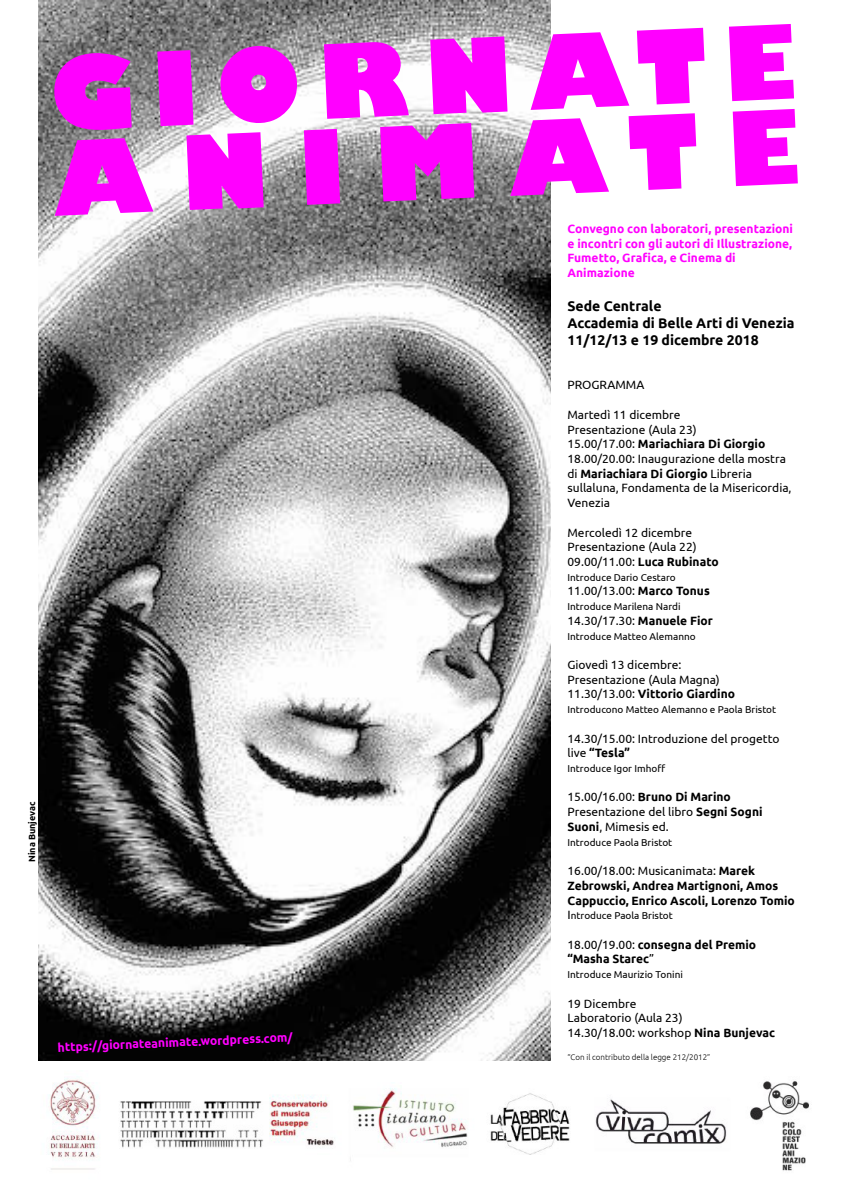
<style>
.page{position:relative;width:848px;height:1197px;background:#fff}
.page>*{position:absolute;margin:0;border:0;box-sizing:border-box;transform-origin:0 0}
.t1{font:800 100px/85px "Gill Sans";color:#f0f}
.t2{font:700 14px/17.1px "Ubuntu";color:#000}
.t3{font:700 12.2px "Ubuntu";color:#f0f}
.t4{font:12px/14.7px "Ubuntu";color:#000}
.t5{font:700 12px/14.7px "Ubuntu";color:#000}
.t6{font:700 12px/14.4px "Ubuntu";color:#f0f}
.t7{font:10px "Ubuntu";color:#000}
.t8{font:700 9px "Ubuntu";color:#000}
.t9{font:300 8px "Ubuntu";color:#000}
.s1{font-weight:700}
.s2{font-weight:400}
.s3{font-size:12px}
</style>
<div class="page">
<img style="left:39px;top:0;width:511px;height:1060px">
<img style="left:49px;top:1079px;width:760px;height:92px">
<p class="t8" style="left:27px;top:861px;width:62px;rotate:-90deg">Nina Bunjevac</p>
<h1 class="t1" style="left:48px;top:56px;width:748px;rotate:-2deg">GIORNATE<br>ANIMATE</h1>
<p class="t3" style="left:57px;top:1040px;width:237px;rotate:-3deg">https://giornateanimate.wordpress.com/</p>
<p class="t6" style="left:567px;top:222px;width:227px">Convegno con laboratori, presentazioni e incontri con gli autori di Illustrazione,<br>Fumetto, Grafica, e Cinema di<br>Animazione</p>
<p class="t2" style="left:567px;top:297px;width:228px">Sede Centrale<br>Accademia di Belle Arti di Venezia<br>11/12/13 e 19 dicembre 2018</p>
<p class="t4" style="left:567px;top:377px;width:78px">PROGRAMMA</p>
<p class="t4" style="left:567px;top:407px;width:225px">Martedì 11 dicembre<br>Presentazione (Aula 23)<br>15.00/17.00: <span class="s1">Mariachiara Di Giorgio<br></span>18.00/20.00: Inaugurazione della mostra di <span class="s1">Mariachiara Di Giorgio</span> Libreria sullaluna, Fondamenta de la Misericordia,<br>Venezia</p>
<p class="t4" style="left:567px;top:524px;width:153px">Mercoledì 12 dicembre<br>Presentazione (Aula 22)<br>09.00/11.00: <span class="s1">Luca Rubinato</span></p>
<p class="t7" style="left:567px;top:571px;width:110px">Introduce Dario Cestaro</p>
<p class="t4" style="left:567px;top:583px;width:144px">11.00/13.00: <span class="s1">Marco Tonus</span></p>
<p class="t7" style="left:567px;top:600px;width:115px">Introduce Marilena Nardi</p>
<p class="t4" style="left:567px;top:612px;width:147px">14.30/17.30: <span class="s1">Manuele Fior</span></p>
<p class="t7" style="left:567px;top:630px;width:130px">Introduce Matteo Alemanno</p>
<p class="t4" style="left:567px;top:657px;width:169px">Giovedì 13 dicembre:<br>Presentazione (Aula Magna)<br>11.30/13.00: <span class="s1">Vittorio Giardino</span></p>
<p class="t7" style="left:567px;top:703px;width:210px">Introducono Matteo Alemanno e Paola Bristot</p>
<p class="t4" style="left:567px;top:730px;width:213px">14.30/15.00: Introduzione del progetto live <span class="s1">“Tesla”</span></p>
<p class="t7" style="left:567px;top:762px;width:99px">Introduce Igor Imhoff</p>
<p class="t4" style="left:567px;top:789px;width:196px">15.00/16.00: <span class="s1">Bruno Di Marino<br></span>Presentazione del libro <span class="s1">Segni Sogni<br>Suoni</span>, Mimesis ed.</p>
<p class="t7" style="left:567px;top:835px;width:106px">Introduce Paola Bristot</p>
<p class="t5" style="left:567px;top:863px;width:229px"><span class="s2">16.00/18.00: Musicanimata:</span> Marek<br>Zebrowski, Andrea Martignoni, Amos<br>Cappuccio, Enrico Ascoli, Lorenzo Tomio</p>
<p class="t7" style="left:567px;top:909px;width:107px"><span class="s3">I</span>ntroduce Paola Bristot</p>
<p class="t5" style="left:567px;top:936px;width:190px"><span class="s2">18.00/19.00:</span> consegna del Premio “Masha Starec<span class="s2">”</span></p>
<p class="t7" style="left:567px;top:968px;width:117px">Introduce Maurizio Tonini</p>
<p class="t4" style="left:567px;top:995px;width:209px">19 Dicembre<br>Laboratorio (Aula 23)<br>14.30/18.00: workshop <span class="s1">Nina Bunjevac</span></p>
<p class="t9" style="left:567px;top:1052px;width:144px">“Con il contributo della legge 212/2012”</p>
</div>
